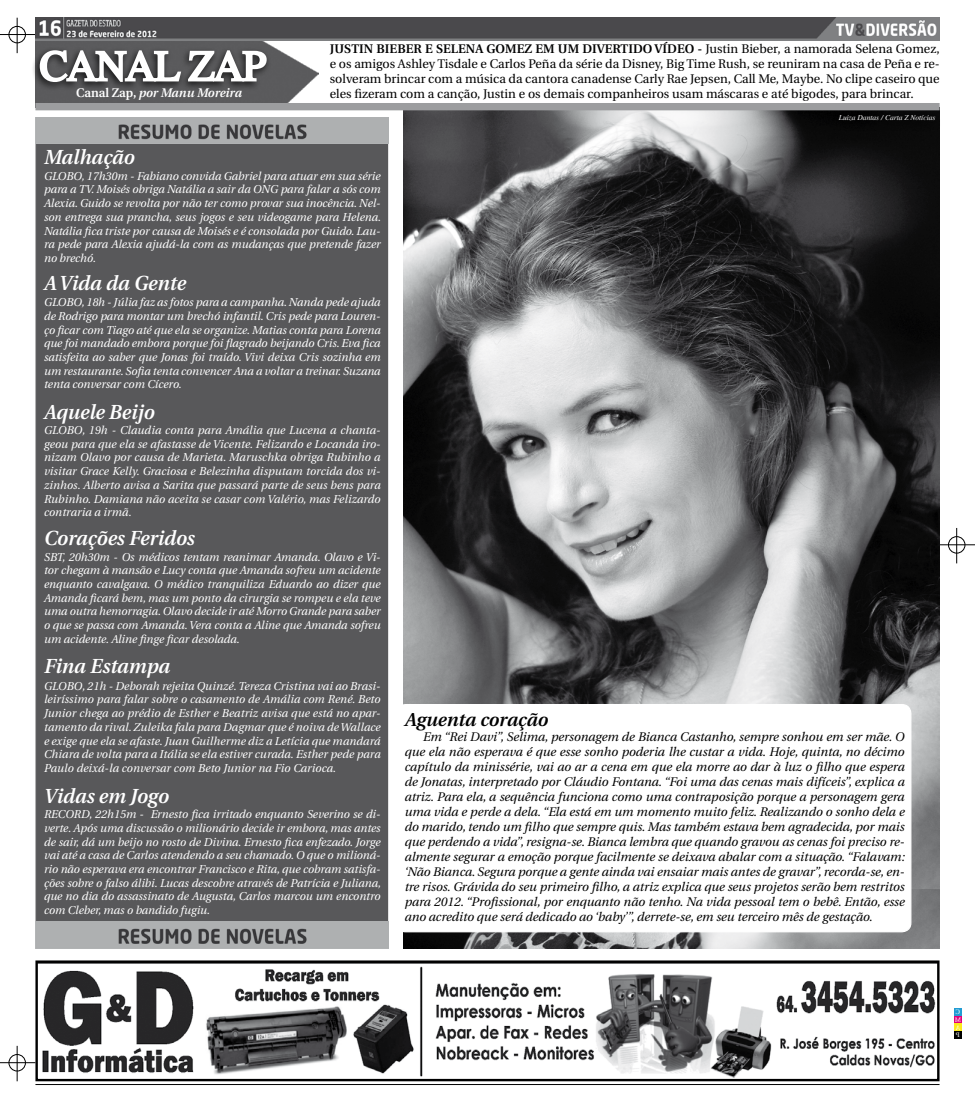
<style>
.page{position:relative;width:975px;height:1099px;background:#fff}
.page>*{position:absolute;margin:0;border:0;box-sizing:border-box;transform-origin:0 0}
.t1{font:42.5px "Times";letter-spacing:-.02em;color:#fff}
.t2{font:italic 600 20.25px "Utopia";color:#fff}
.t3{font:italic 600 18.75px "Utopia";color:#000}
.t4{font:italic 12.5px/15px "Utopia";color:#000;text-align:justify}
.t5{font:12.5px/15px "Utopia";color:#000;text-align:justify}
.t6{font:600 12.5px "Utopia";color:#000}
.t7{font:italic 600 12.5px "Utopia";color:#fff}
.t8{font:italic 11.38px/13.8px "Utopia";color:#fff;text-align:justify}
.t9{font:italic 7.5px "Times";color:#fff}
.s1{font-style:normal}
.s2{font-weight:600}
</style>
<div class="page">
<hr style="left:939px;top:544px;width:35px;height:1px;background:#000">
<hr style="left:956px;top:528px;width:1px;height:35px;background:#000">
<div style="left:948px;top:536px;width:17px;height:17px;border:1px solid #000;border-radius:50%"></div>
<hr style="left:0;top:34px;width:35px;height:1px;background:#000">
<hr style="left:17px;top:18px;width:1px;height:35px;background:#000">
<div style="left:9px;top:26px;width:17px;height:17px;border:1px solid #000;border-radius:50%"></div>
<hr style="left:0;top:1062px;width:35px;height:1px;background:#000">
<hr style="left:17px;top:1045px;width:1px;height:36px;background:#000">
<div style="left:9px;top:1054px;width:17px;height:17px;border:1px solid #000;border-radius:50%"></div>
<div style="left:954px;top:1008px;width:7px;height:7px;background:#219cd3"></div>
<div style="left:954px;top:1015px;width:7px;height:8px;background:#e20079"></div>
<div style="left:954px;top:1023px;width:7px;height:7px;background:#fcea1b"></div>
<div style="left:954px;top:1030px;width:7px;height:8px;background:#000"></div>
<hr style="left:35px;top:1084px;width:904px;height:1px;background:#000">
<img style="left:403px;top:888px;width:536px;height:60px">
<img style="left:403px;top:110px;width:536px;height:778px">
<div style="left:397px;top:704px;width:513px;height:227px;background:#fff;border-radius:9px"></div>
<div style="left:396px;top:704px;width:515px;height:228px;border:1px solid #fff;border-radius:9px"></div>
<img style="left:36px;top:40px;width:282px;height:6px">
<div style="left:35px;top:103px;width:904px;height:7px;background:#9c9d9f"></div>
<div style="left:36px;top:125px;width:352px;height:806px;background:#58585a"></div>
<div style="left:31px;top:46px;width:320px;height:78px;background:#000;opacity:.75"></div>
<svg style="left:38px;top:49px;width:230px;height:34px"></svg>
<div style="left:831px;top:111px;width:109px;height:27px;background:#080808"></div>
<img style="left:36px;top:117px;width:352px;height:27px">
<img style="left:36px;top:921px;width:352px;height:27px">
<img style="left:38px;top:963px;width:898px;height:115px">
<div style="left:35px;top:960px;width:904px;height:121px;border:2px solid #000"></div>
<img style="left:35px;top:18px;width:904px;height:22px">
<h1 class="t1" style="left:40px;top:42px;width:228px">CANAL ZAP</h1>
<p class="t7" style="left:76px;top:86px;width:167px"><span class="s1">CANAL ZAP,</span> por Manu Moreira</p>
<h2 class="t2" style="left:44px;top:145px;width:92px">Malhação</h2>
<p class="t6" style="left:330px;top:41px;width:14px">JUST</p>
<p class="t6" style="left:359px;top:41px;width:138px">IN BIEBER E SELENA GOMEZ</p>
<p class="t6" style="left:535px;top:41px;width:71px">EM UM DIVERT</p>
<p class="t6" style="left:628px;top:41px;width:49px">IDO VÍDEO</p>
<p class="t5" style="left:330px;top:41px;width:611px;text-indent:367px"><span class="s2">-</span> Justin Bieber, a namorada Selena Gomez, e os amigos Ashley Tisdale e Carlos Peña da série da Disney, Big Time Rush, se reuniram na casa de Peña e re&shy;solveram brincar com a música da cantora canadense Carly Rae Jepsen, Call Me, Maybe. No clipe caseiro que eles fizeram com a canção, Justin e os demais companheiros usam máscaras e até bigodes, para brincar.</p>
<p class="t9" style="left:838px;top:114px;width:98px">Luiza Dantas / Carta Z Notícias</p>
<p class="t8" style="left:44px;top:169px;width:338px">GLOBO, 17h30m - Fabiano convida Gabriel para atuar em sua série para a TV. Moisés obriga Natália a sair da ONG para falar a sós com Alexia. Guido se revolta por não ter como provar sua inocência. Nel&shy;son entrega sua prancha, seus jogos e seu videogame para Helena.<br>Natália fica triste por causa de Moisés e é consolada por Guido. Lau&shy;ra pede para Alexia ajudá-la com as mudanças que pretende fazer no brechó.</p>
<h2 class="t2" style="left:44px;top:271px;width:143px">A Vida da Gente</h2>
<p class="t8" style="left:44px;top:295px;width:338px">GLOBO, 18h - Júlia faz as fotos para a campanha. Nanda pede ajuda de Rodrigo para montar um brechó infantil. Cris pede para Louren&shy;ço ficar com Tiago até que ela se organize. Matias conta para Lorena que foi mandado embora porque foi flagrado beijando Cris. Eva fica satisfeita ao saber que Jonas foi traído. Vivi deixa Cris sozinha em um restaurante. Sofia tenta convencer Ana a voltar a treinar. Suzana tenta conversar com Cícero.</p>
<p class="t8" style="left:44px;top:423px;width:338px">GLOBO, 19h - Claudia conta para Amália que Lucena a chanta&shy;geou para que ela se afastasse de Vicente. Felizardo e Locanda iro&shy;nizam Olavo por causa de Marieta. Maruschka obriga Rubinho a visitar Grace Kelly. Graciosa e Belezinha disputam torcida dos vi&shy;zinhos. Alberto avisa a Sarita que passará parte de seus bens para Rubinho. Damiana não aceita se casar com Valério, mas Felizardo contraria a irmã.</p>
<h2 class="t2" style="left:44px;top:401px;width:112px">Aquele Beijo</h2>
<h2 class="t2" style="left:44px;top:526px;width:152px">Corações Feridos</h2>
<p class="t8" style="left:44px;top:550px;width:338px">SBT, 20h30m - Os médicos tentam reanimar Amanda. Olavo e Vi&shy;tor chegam à mansão e Lucy conta que Amanda sofreu um acidente enquanto cavalgava. O médico tranquiliza Eduardo ao dizer que Amanda ficará bem, mas um ponto da cirurgia se rompeu e ela teve uma outra hemorragia. Olavo decide ir até Morro Grande para saber o que se passa com Amanda. Vera conta a Aline que Amanda sofreu um acidente. Aline finge ficar desolada.</p>
<h2 class="t2" style="left:44px;top:654px;width:128px">Fina Estampa</h2>
<p class="t8" style="left:44px;top:679px;width:338px">GLOBO, 21h - Deborah rejeita Quinzé. Tereza Cristina vai ao Brasi&shy;leiríssimo para falar sobre o casamento de Amália com René. Beto Junior chega ao prédio de Esther e Beatriz avisa que está no apar&shy;tamento da rival. Zuleika fala para Dagmar que é noiva de Wallace e exige que ela se afaste. Juan Guilherme diz a Letícia que mandará Chiara de volta para a Itália se ela estiver curada. Esther pede para Paulo deixá-la conversar com Beto Junior na Fio Carioca.</p>
<h2 class="t2" style="left:44px;top:785px;width:126px">Vidas em Jogo</h2>
<p class="t8" style="left:44px;top:807px;width:338px">RECORD, 22h15m - Ernesto fica irritado enquanto Severino se di&shy;verte. Após uma discussão o milionário decide ir embora, mas antes de sair, dá um beijo no rosto de Divina. Ernesto fica enfezado. Jorge vai até a casa de Carlos atendendo a seu chamado. O que o milioná&shy;rio não esperava era encontrar Francisco e Rita, que cobram satisfa&shy;ções sobre o falso álibi. Lucas descobre através de Patrícia e Juliana, que no dia do assassinato de Augusta, Carlos marcou um encontro com Cleber, mas o bandido fugiu.</p>
<h3 class="t3" style="left:404px;top:709px;width:145px">Aguenta coração</h3>
<p class="t4" style="left:404px;top:729px;width:502px;text-indent:19px">Em “Rei Davi”, Selima, personagem de Bianca Castanho, sempre sonhou em ser mãe. O que ela não esperava é que esse sonho poderia lhe custar a vida. Hoje, quinta, no décimo capítulo da minissérie, vai ao ar a cena em que ela morre ao dar à luz o filho que espera de Jonatas, interpretado por Cláudio Fontana. “Foi uma das cenas mais difíceis”, explica a atriz. Para ela, a sequência funciona como uma contraposição porque a personagem gera uma vida e perde a dela. “Ela está em um momento muito feliz. Realizando o sonho dela e do marido, tendo um filho que sempre quis. Mas também estava bem agradecida, por mais que perdendo a vida”, resigna-se. Bianca lembra que quando gravou as cenas foi preciso re&shy;almente segurar a emoção porque facilmente se deixava abalar com a situação. “Falavam: ‘Não Bianca. Segura porque a gente ainda vai ensaiar mais antes de gravar”, recorda-se, en&shy;tre risos. Grávida do seu primeiro filho, a atriz explica que seus projetos serão bem restritos para 2012. “Profissional, por enquanto não tenho. Na vida pessoal tem o bebê. Então, esse ano acredito que será dedicado ao ‘baby’”, derrete-se, em seu terceiro mês de gestação.</p>
</div>
